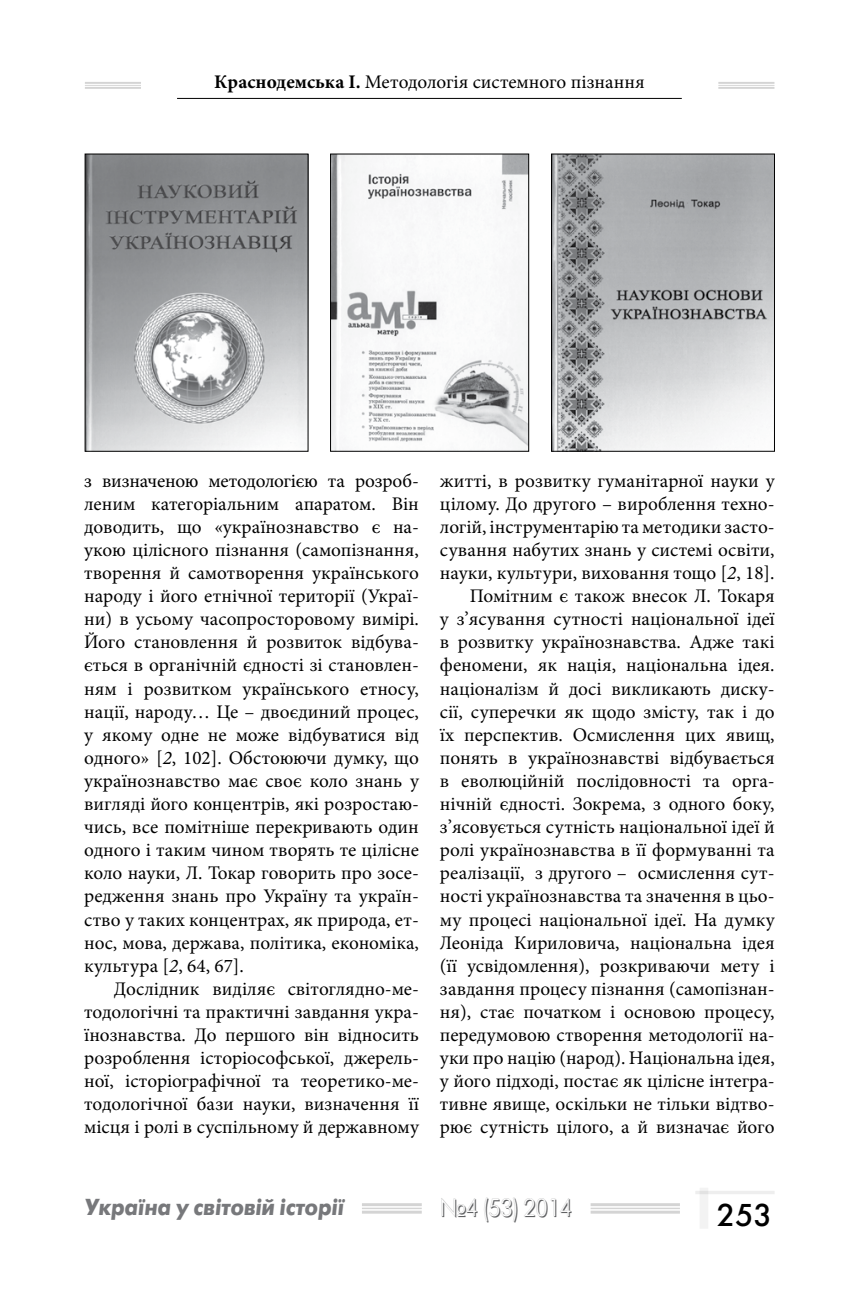
<style>
.page{position:relative;width:844px;height:1290px;background:#fff}
.page>*{position:absolute;margin:0;border:0;box-sizing:border-box;transform-origin:0 0}
.t1{font:31.5px "Futura Futuris";color:#000}
.t2{font:24.5px "Futura Futuris Shadow";color:#5f6062;scale:.93 1}
.t3{font:italic 700 23.1px "Futura Futuris";color:#77787b;scale:.91 1}
.t4{font:19.25px/23.1px "Minion Pro";color:#000;text-align:justify}
.s1{font-weight:700}
.s2{font-style:italic}
</style>
<div class="page">
<hr style="left:85px;top:82px;width:56px;height:2px;background:#000">
<hr style="left:85px;top:85px;width:56px;height:1px;background:#000">
<hr style="left:85px;top:87px;width:56px;height:2px;background:#000">
<hr style="left:718px;top:82px;width:56px;height:2px;background:#000">
<hr style="left:718px;top:85px;width:56px;height:1px;background:#000">
<hr style="left:718px;top:87px;width:56px;height:2px;background:#000">
<hr style="left:177px;top:98px;width:504px;height:1px;background:#000">
<hr style="left:362px;top:1203px;width:59px;height:3px;background:#000">
<hr style="left:362px;top:1207px;width:59px;height:2px;background:#000">
<hr style="left:362px;top:1210px;width:59px;height:3px;background:#000">
<hr style="left:590px;top:1203px;width:89px;height:3px;background:#000">
<hr style="left:590px;top:1207px;width:89px;height:2px;background:#000">
<hr style="left:590px;top:1210px;width:89px;height:3px;background:#000">
<hr style="left:695px;top:1191px;width:79px;height:3px;background:#000">
<svg style="left:699px;top:1188px;width:9px;height:40px"></svg>
<img style="left:87px;top:156px;width:219px;height:293px">
<img style="left:553px;top:156px;width:219px;height:293px">
<div style="left:551px;top:154px;width:223px;height:297px;border:1px solid #000"></div>
<img style="left:332px;top:156px;width:194px;height:293px">
<div style="left:330px;top:154px;width:198px;height:297px;border:1px solid #000"></div>
<p class="t4" style="left:214px;top:71px;width:432px"><span class="s1">Краснодемська І.</span> Методологія системного пізнання</p>
<p class="t4" style="left:84px;top:469px;width:336px">з визначеною методологією та розроб&shy;леним категоріальним апаратом. Він доводить, що «українознавство є на&shy;укою цілісного пізнання (самопізнання, творення й самотворення українського народу і його етнічної території (Украї&shy;ни) в усьому часопросторовому вимірі.<br>Його становлення й розвиток відбува&shy;ється в органічній єдності зі становлен&shy;ням і розвитком українського етносу, нації, народу… Це – двоєдиний процес, у якому одне не може відбуватися від одного» [<span class="s2">2</span>, 102]. Обстоюючи думку, що українознавство має своє коло знань у вигляді його концентрів, які розростаю&shy;чись, все помітніше перекривають один одного і таким чином творять те цілісне коло науки, Л. Токар говорить про зосе&shy;редження знань про Україну та україн&shy;ство у таких концентрах, як природа, ет&shy;нос, мова, держава, політика, економіка, культура [<span class="s2">2</span>, 64, 67].</p>
<p class="t4" style="left:84px;top:977px;width:336px;text-indent:30px">Дослідник виділяє світоглядно-ме&shy;тодологічні та практичні завдання укра&shy;їнознавства. До першого він відносить розроблення історіософської, джерель&shy;ної, історіографічної та теоретико-ме&shy;тодологічної бази науки, визначення її місця і ролі в суспільному й державному</p>
<p class="t4" style="left:440px;top:469px;width:336px;text-align:right">житті, в розвитку гуманітарної науки у цілому. До другого – вироблення техно&shy;логій, інструментарію та методики засто&shy;сування набутих знань у системі освіти, науки, культури, виховання тощо [<span class="s2">2</span>, 18].<br>Помітним є також внесок Л. Токаря<br>у з’ясування сутності національної ідеї в розвитку українознавства. Адже такі феномени, як нація, національна ідея. націоналізм й досі викликають диску&shy;сії, суперечки як щодо змісту, так і до їх перспектив. Осмислення цих явищ, понять в українознавстві відбувається в еволюційній послідовності та орга&shy;нічній єдності. Зокрема, з одного боку, з’ясовується сутність національної ідеї й ролі українознавства в її формуванні та реалізації, з другого – осмислення сут&shy;ності українознавства та значення в цьо&shy;му процесі національної ідеї. На думку Леоніда Кириловича, національна ідея (її усвідомлення), розкриваючи мету і завдання процесу пізнання (самопізнан&shy;ня), стає початком і основою процесу, передумовою створення методології на&shy;уки про націю (народ). Національна ідея, у його підході, постає як цілісне інтегра&shy;тивне явище, оскільки не тільки відтво&shy;рює сутність цілого, а й визначає його</p>
<p class="t3" style="left:84px;top:1193px;width:287px">Україна у світовій історії</p>
<p class="t2" style="left:439px;top:1194px;width:144px">№4 (53) 2014</p>
<h1 class="t1" style="left:716px;top:1195px;width:57px">253</h1>
</div>
